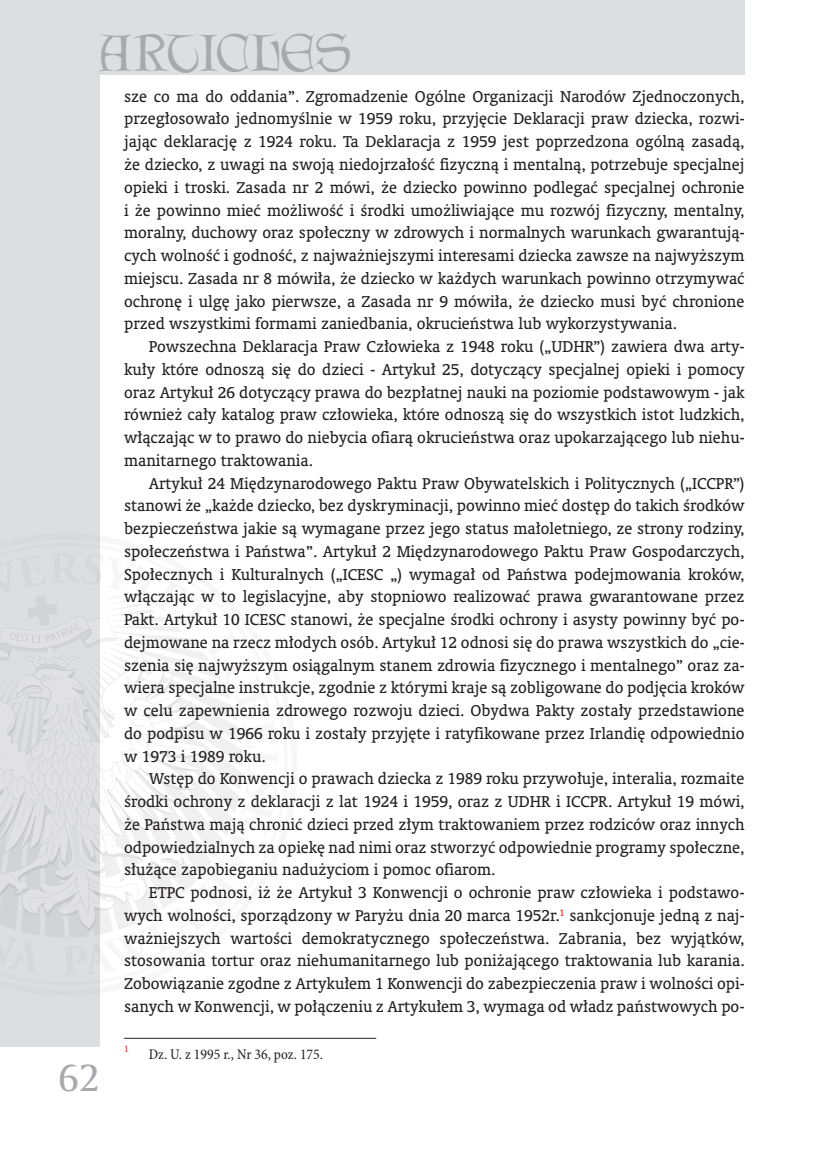
<style>
.page{position:relative;width:819px;height:1166px;background:#fff}
.page>*{position:absolute;margin:0;border:0;box-sizing:border-box;transform-origin:0 0}
.t1{font:46.55px "Lettergical PL";color:#a8a9ad}
.pagina-strony{font:36.75px "Amerigo PL";color:#a8a9ad}
.Normalny_PK{font:15.75px/22.8px "Oranda PL";color:#231f20;text-align:justify}
.przypisy_PK{font:condensed 14.88px "Minion Pro";color:#231f20}
.przypisy_PK-2{font:condensed 10.15px "Minion Pro";color:#ee1d23}
</style>
<div class="page">
<div style="left:0;top:0;width:99px;height:1047px;background:#dddee0"></div>
<div style="left:0;top:0;width:744px;height:74px;background:#dddee0"></div>
<svg style="left:0;top:553px;width:242px;height:423px"></svg>
<hr style="left:124px;top:1038px;width:252px;height:1px;background:#231f20">
<h1 class="t1" style="left:99px;top:25px;width:254px">ARTICLES</h1>
<p class="pagina-strony" style="left:58px;top:1053px;width:42px">62</p>
<p class="Normalny_PK" style="left:124px;top:85px;width:622px">sze co ma do oddania”. Zgromadzenie Ogólne Organizacji Narodów Zjednoczonych, przegłosowało jednomyślnie w 1959 roku, przyjęcie Deklaracji praw dziecka, rozwi&shy;jając deklarację z 1924 roku. Ta Deklaracja z 1959 jest poprzedzona ogólną zasadą, że dziecko, z uwagi na swoją niedojrzałość fizyczną i mentalną, potrzebuje specjalnej opieki i troski. Zasada nr 2 mówi, że dziecko powinno podlegać specjalnej ochronie i że powinno mieć możliwość i środki umożliwiające mu rozwój fizyczny, mentalny, moralny, duchowy oraz społeczny w zdrowych i normalnych warunkach gwarantują&shy;cych wolność i godność, z najważniejszymi interesami dziecka zawsze na najwyższym miejscu. Zasada nr 8 mówiła, że dziecko w każdych warunkach powinno otrzymywać ochronę i ulgę jako pierwsze, a Zasada nr 9 mówiła, że dziecko musi być chronione przed wszystkimi formami zaniedbania, okrucieństwa lub wykorzystywania.</p>
<p class="Normalny_PK" style="left:124px;top:335px;width:622px;text-indent:25px">Powszechna Deklaracja Praw Człowieka z 1948 roku („UDHR”) zawiera dwa arty&shy;kuły które odnoszą się do dzieci - Artykuł 25, dotyczący specjalnej opieki i pomocy oraz Artykuł 26 dotyczący prawa do bezpłatnej nauki na poziomie podstawowym - jak również cały katalog praw człowieka, które odnoszą się do wszystkich istot ludzkich, włączając w to prawo do niebycia ofiarą okrucieństwa oraz upokarzającego lub niehu&shy;manitarnego traktowania.</p>
<p class="Normalny_PK" style="left:124px;top:471px;width:622px;text-indent:25px">Artykuł 24 Międzynarodowego Paktu Praw Obywatelskich i Politycznych („ICCPR”) stanowi że „każde dziecko, bez dyskryminacji, powinno mieć dostęp do takich środków bezpieczeństwa jakie są wymagane przez jego status małoletniego, ze strony rodziny, społeczeństwa i Państwa”. Artykuł 2 Międzynarodowego Paktu Praw Gospodarczych, Społecznych i Kulturalnych („ICESC „) wymagał od Państwa podejmowania kroków, włączając w to legislacyjne, aby stopniowo realizować prawa gwarantowane przez Pakt. Artykuł 10 ICESC stanowi, że specjalne środki ochrony i asysty powinny być po&shy;dejmowane na rzecz młodych osób. Artykuł 12 odnosi się do prawa wszystkich do „cie&shy;szenia się najwyższym osiągalnym stanem zdrowia fizycznego i mentalnego” oraz za&shy;wiera specjalne instrukcje, zgodnie z którymi kraje są zobligowane do podjęcia kroków w celu zapewnienia zdrowego rozwoju dzieci. Obydwa Pakty zostały przedstawione do podpisu w 1966 roku i zostały przyjęte i ratyfikowane przez Irlandię odpowiednio w 1973 i 1989 roku.</p>
<p class="Normalny_PK" style="left:124px;top:767px;width:622px;text-indent:25px">Wstęp do Konwencji o prawach dziecka z 1989 roku przywołuje, interalia, rozmaite środki ochrony z deklaracji z lat 1924 i 1959, oraz z UDHR i ICCPR. Artykuł 19 mówi, że Państwa mają chronić dzieci przed złym traktowaniem przez rodziców oraz innych odpowiedzialnych za opiekę nad nimi oraz stworzyć odpowiednie programy społeczne, służące zapobieganiu nadużyciom i pomoc ofiarom.</p>
<p class="Normalny_PK" style="left:124px;top:881px;width:622px;text-indent:25px">ETPC podnosi, iż że Artykuł 3 Konwencji o ochronie praw człowieka i podstawo&shy;wych wolności, sporządzony w Paryżu dnia 20 marca 1952r.<sup>1</sup> sankcjonuje jedną z naj&shy;ważniejszych wartości demokratycznego społeczeństwa. Zabrania, bez wyjątków, stosowania tortur oraz niehumanitarnego lub poniżającego traktowania lub karania.<br>Zobowiązanie zgodne z Artykułem 1 Konwencji do zabezpieczenia praw i wolności opi&shy;sanych w Konwencji, w połączeniu z Artykułem 3, wymaga od władz państwowych po-</p>
<p class="przypisy_PK-2" style="left:124px;top:1042px;width:6px">1</p>
<p class="przypisy_PK" style="left:149px;top:1045px;width:176px">Dz. U. z 1995 r., Nr 36, poz. 175.</p>
</div>
